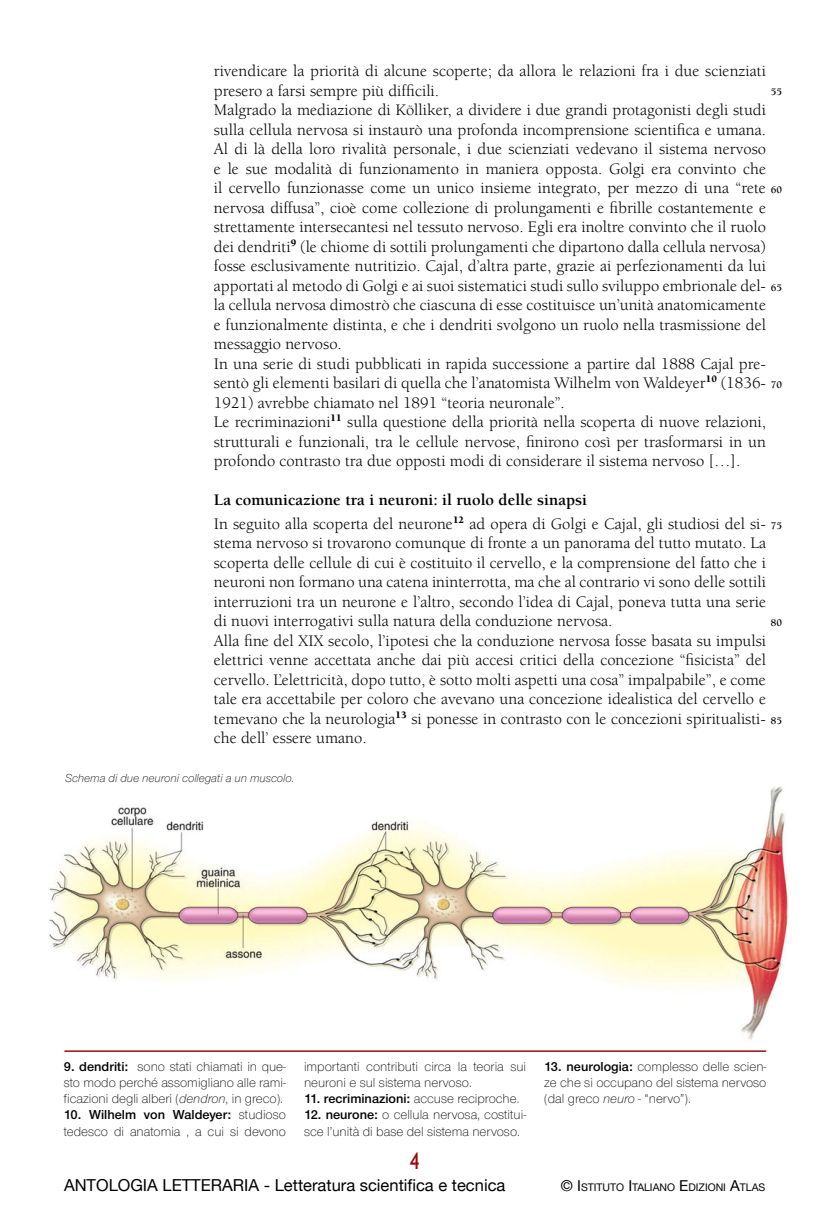
<style>
.page{position:relative;width:830px;height:1212px;background:#fff}
.page>*{position:absolute;margin:0;border:0;box-sizing:border-box;transform-origin:0 0}
.t1{font:700 23.1px "Trebuchet MS";color:#9e0b0f;scale:.71 1}
.t2{font:16.5px/19.5px "Berkeley";color:#000}
.t3{font:16.5px "Helvetica Neue";color:#000}
.t4{font:13.5px/16.2px "Nimbus San Nov T Ligh";color:#000;text-align:justify}
.t5{font:600 13.5px "Nimbus San Nov T";color:#000}
.t6{font:12px "Nimbus San Nov T Ligh Ital";color:#000}
.t7{font:10.5px "Helvetica Neue";color:#000}
.t8{font:700 10.5px "Berkeley";color:#000}
.s1{font-weight:700}
.s2{font-family:"Nimbus San Nov T";font-weight:600}
.s3{font-family:"Nimbus San Nov T Ligh Ital"}
.s4{font-family:"Nimbus San Nov T Ligh";font-weight:400}
.s5{font-size:15px}
</style>
<div class="page">
<img style="left:49px;top:786px;width:738px;height:266px">
<hr style="left:65px;top:1050px;width:700px;height:2px;background:#9e0b0f">
<p class="t2" style="left:214px;top:61px;width:553px">rivendicare la priorità di alcune scoperte; da allora le relazioni fra i due scienziati presero a farsi sempre più difficili.<br>Malgrado la mediazione di Kölliker, a dividere i due grandi protagonisti degli studi sulla cellula nervosa si instaurò una profonda incomprensione scientifica e umana.<br>Al di là della loro rivalità personale, i due scienziati vedevano il sistema nervoso e le sue modalità di funzionamento in maniera opposta. Golgi era convinto che il cervello funzionasse come un unico insieme integrato, per mezzo di una “rete nervosa diffusa”, cioè come collezione di prolungamenti e fibrille costantemente e strettamente intersecantesi nel tessuto nervoso. Egli era inoltre convinto che il ruolo dei dendriti<sup>9</sup> (le chiome di sottili prolungamenti che dipartono dalla cellula nervosa) fosse esclusivamente nutritizio. Cajal, d’altra parte, grazie ai perfezionamenti da lui apportati al metodo di Golgi e ai suoi sistematici studi sullo sviluppo embrionale del&shy;la cellula nervosa dimostrò che ciascuna di esse costituisce un’unità anatomicamente e funzionalmente distinta, e che i dendriti svolgono un ruolo nella trasmissione del messaggio nervoso.<br>In una serie di studi pubblicati in rapida successione a partire dal 1888 Cajal pre&shy;sentò gli elementi basilari di quella che l’anatomista Wilhelm von Waldeyer<sup>10</sup> (1836- 1921) avrebbe chiamato nel 1891 “teoria neuronale”.<br>Le recriminazioni<sup>11</sup> sulla questione della priorità nella scoperta di nuove relazioni, strutturali e funzionali, tra le cellule nervose, finirono così per trasformarsi in un profondo contrasto tra due opposti modi di considerare il sistema nervoso […].</p>
<p class="t2" style="left:214px;top:488px;width:553px;line-height:23.7px"><span class="s1">La comunicazione tra i neuroni: il ruolo delle sinapsi<br></span>In seguito alla scoperta del neurone<sup>12</sup> ad opera di Golgi e Cajal, gli studiosi del si-</p>
<p class="t2" style="left:214px;top:534px;width:553px">stema nervoso si trovarono comunque di fronte a un panorama del tutto mutato. La scoperta delle cellule di cui è costituito il cervello, e la comprensione del fatto che i neuroni non formano una catena ininterrotta, ma che al contrario vi sono delle sottili interruzioni tra un neurone e l’altro, secondo l’idea di Cajal, poneva tutta una serie di nuovi interrogativi sulla natura della conduzione nervosa.<br>Alla fine del XIX secolo, l’ipotesi che la conduzione nervosa fosse basata su impulsi elettrici venne accettata anche dai più accesi critici della concezione “fisicista” del cervello. L’elettricità, dopo tutto, è sotto molti aspetti una cosa” impalpabile”, e come tale era accettabile per coloro che avevano una concezione idealistica del cervello e temevano che la neurologia<sup>13</sup> si ponesse in contrasto con le concezioni spiritualisti&shy;che dell’ essere umano.</p>
<p class="t8" style="left:770px;top:87px;width:13px">55</p>
<p class="t8" style="left:770px;top:184px;width:13px">60</p>
<p class="t8" style="left:770px;top:282px;width:13px">65</p>
<p class="t8" style="left:770px;top:379px;width:13px">70</p>
<p class="t8" style="left:770px;top:520px;width:13px">75</p>
<p class="t8" style="left:770px;top:617px;width:13px">80</p>
<p class="t8" style="left:770px;top:715px;width:13px">85</p>
<p class="t6" style="left:65px;top:771px;width:230px">Schema di due neuroni collegati a un muscolo.</p>
<p class="t4" style="left:64px;top:1058px;width:223px"><span class="s2">9. dendriti:</span> sono stati chiamati in que&shy;sto modo perché assomigliano alle rami&shy;ficazioni degli alberi (<span class="s3">dendron</span>, in greco).</p>
<p class="t5" style="left:64px;top:1107px;width:223px">10. Wilhelm von Waldeyer: <span class="s4">studioso</span></p>
<p class="t4" style="left:64px;top:1123px;width:223px">tedesco di anatomia , a cui si devono</p>
<p class="t4" style="left:304px;top:1058px;width:223px">importanti contributi circa la teoria sui neuroni e sul sistema nervoso.</p>
<p class="t5" style="left:304px;top:1091px;width:217px">11. recriminazioni: <span class="s4">accuse reciproche.</span></p>
<p class="t4" style="left:304px;top:1106px;width:223px"><span class="s2">12. neurone:</span> o cellula nervosa, costitui&shy;sce l’unità di base del sistema nervoso.</p>
<p class="t4" style="left:544px;top:1058px;width:223px"><span class="s2">13. neurologia:</span> complesso delle scien&shy;ze che si occupano del sistema nervoso (dal greco <span class="s3">neuro</span> - “nervo”).</p>
<h1 class="t1" style="left:409px;top:1146px;width:15px">4</h1>
<p class="t3" style="left:64px;top:1175px;width:442px">antologia letteraria - Letteratura scientifica e tecnica</p>
<p class="t7" style="left:560px;top:1180px;width:206px"><span class="s5">©</span> <span class="s5">I</span>STITUTO <span class="s5">I</span>TALIANO <span class="s5">E</span>DIZI ONI <span class="s5">A</span>TLAS</p>
</div>
